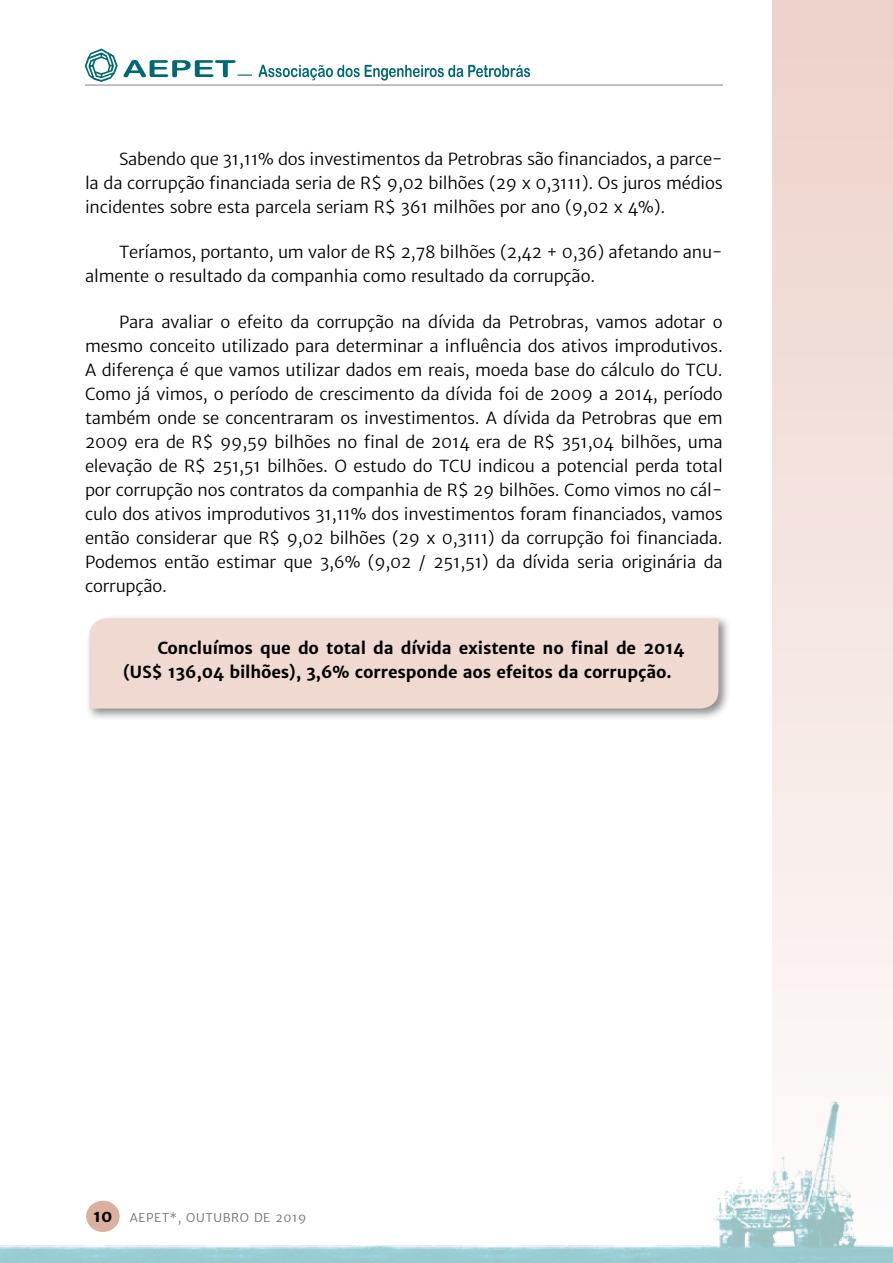
<style>
.page{position:relative;width:893px;height:1263px;background:#fff}
.page>*{position:absolute;margin:0;border:0;box-sizing:border-box;transform-origin:0 0}
.t1{font:16.5px/24px "Merriweather Sans";letter-spacing:-.01em;color:#000;text-align:justify}
.t2{font:700 16.5px/24px "Merriweather Sans";letter-spacing:-.01em;color:#000}
.t3{font:12px "Merriweather Sans";letter-spacing:.05em;color:#6d6e71}
.s1{font-weight:700;font-size:16.5px;color:#000}
</style>
<div class="page">
<svg style="left:772px;top:0;width:121px;height:1025px;background:#f3e3dd"></svg>
<img style="left:0;top:1025px;width:893px;height:238px">
<svg style="left:85px;top:49px;width:167px;height:33px"></svg>
<svg style="left:259px;top:65px;width:271px;height:16px"></svg>
<hr style="left:85px;top:85px;width:638px;height:1px;background:#808285">
<div style="left:86px;top:614px;width:645px;height:107px;background:#000;opacity:.45"></div>
<div style="left:90px;top:618px;width:628px;height:90px;background:#efd9d0"></div>
<p class="t1" style="left:85px;top:147px;width:639px;text-indent:34px">Sabendo que 31,11% dos investimentos da Petrobras são financiados, a parce&shy;la da corrupção financiada seria de R$ 9,02 bilhões (29 x 0,3111). Os juros médios incidentes sobre esta parcela seriam R$ 361 milhões por ano (9,02 x 4%).</p>
<p class="t1" style="left:85px;top:241px;width:639px;text-indent:34px">Teríamos, portanto, um valor de R$ 2,78 bilhões (2,42 + 0,36) afetando anu&shy;almente o resultado da companhia como resultado da corrupção.</p>
<p class="t1" style="left:85px;top:310px;width:639px;text-indent:34px">Para avaliar o efeito da corrupção na dívida da Petrobras, vamos adotar o mesmo conceito utilizado para determinar a influência dos ativos improdutivos.<br>A diferença é que vamos utilizar dados em reais, moeda base do cálculo do TCU.<br>Como já vimos, o período de crescimento da dívida foi de 2009 a 2014, período também onde se concentraram os investimentos. A dívida da Petrobras que em 2009 era de R$ 99,59 bilhões no final de 2014 era de R$ 351,04 bilhões, uma elevação de R$ 251,51 bilhões. O estudo do TCU indicou a potencial perda total por corrupção nos contratos da companhia de R$ 29 bilhões. Como vimos no cál&shy;culo dos ativos improdutivos 31,11% dos investimentos foram financiados, vamos então considerar que R$ 9,02 bilhões (29 x 0,3111) da corrupção foi financiada.<br>Podemos então estimar que 3,6% (9,02 / 251,51) da dívida seria originária da corrupção.</p>
<p class="t2" style="left:123px;top:636px;width:563px;text-indent:34px">Concluímos que do total da dívida existente no final de 2014 (US$ 136,04 bilhões), 3,6% corresponde aos efeitos da corrupção.</p>
<p class="t3" style="left:93px;top:1211px;width:214px"><span class="s1">10</span> AEPET*, OUTUBRO de 2019</p>
</div>
